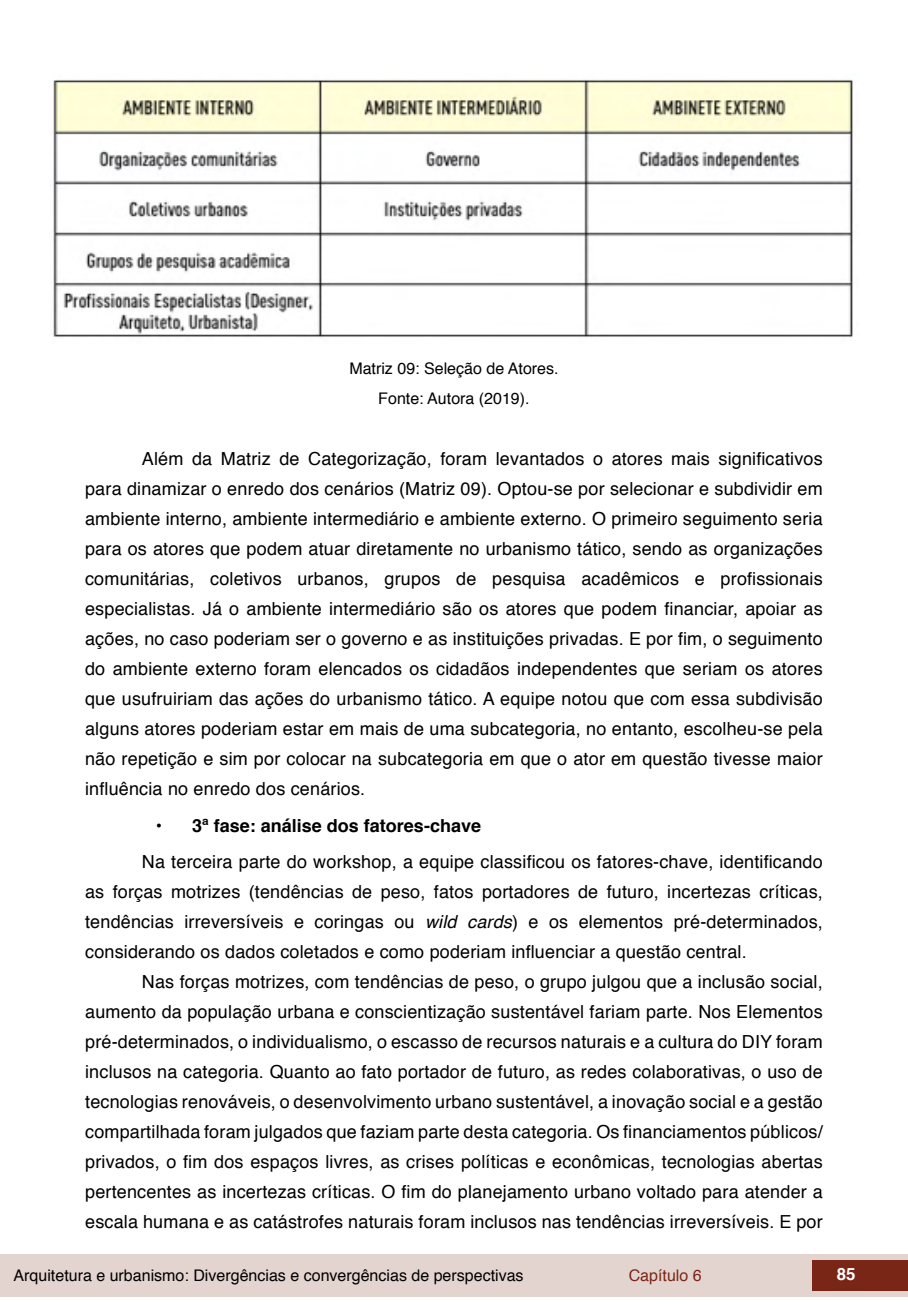
<style>
.page{position:relative;width:908px;height:1304px;background:#fff}
.page>*{position:absolute;margin:0;border:0;box-sizing:border-box;transform-origin:0 0}
.txt{font:18px/30px "Helvetica";letter-spacing:.01em;color:#000;text-align:justify}
.t1{font:700 18px "Helvetica";color:#000}
.t2{font:700 16.8px "Helvetica";color:#fff}
.imagens_graf_tab{font:16px "Helvetica";color:#000}
.t3{font:16px "Helvetica";color:#7a2616}
.s1{font-style:italic}
</style>
<div class="page">
<div style="left:0;top:1254px;width:906px;height:43px;background:#e4d4d0"></div>
<div style="left:812px;top:1261px;width:95px;height:30px;background:#7a2616"></div>
<img style="left:53px;top:79px;width:800px;height:259px">
<p class="imagens_graf_tab" style="left:349px;top:356px;width:211px">Matriz 09: Seleção de Atores.</p>
<p class="imagens_graf_tab" style="left:378px;top:387px;width:153px">Fonte: Autora (2019).</p>
<p class="txt" style="left:85px;top:444px;width:738px;text-indent:57px">Além da Matriz de Categorização, foram levantados o atores mais significativos para dinamizar o enredo dos cenários (Matriz 09). Optou-se por selecionar e subdividir em ambiente interno, ambiente intermediário e ambiente externo. O primeiro seguimento seria para os atores que podem atuar diretamente no urbanismo tático, sendo as organizações comunitárias, coletivos urbanos, grupos de pesquisa acadêmicos e profissionais especialistas. Já o ambiente intermediário são os atores que podem financiar, apoiar as ações, no caso poderiam ser o governo e as instituições privadas. E por fim, o seguimento do ambiente externo foram elencados os cidadãos independentes que seriam os atores que usufruiriam das ações do urbanismo tático. A equipe notou que com essa subdivisão alguns atores poderiam estar em mais de uma subcategoria, no entanto, escolheu-se pela não repetição e sim por colocar na subcategoria em que o ator em questão tivesse maior influência no enredo dos cenários.</p>
<p class="t1" style="left:156px;top:811px;width:326px">• 3ª fase: análise dos fatores-chave</p>
<p class="txt" style="left:85px;top:847px;width:739px;text-indent:57px">Na terceira parte do workshop, a equipe classificou os fatores-chave, identificando as forças motrizes (tendências de peso, fatos portadores de futuro, incertezas críticas, tendências irreversíveis e coringas ou <span class="s1">wild cards</span>) e os elementos pré-determinados, considerando os dados coletados e como poderiam influenciar a questão central.</p>
<p class="txt" style="left:85px;top:967px;width:738px;text-indent:57px">Nas forças motrizes, com tendências de peso, o grupo julgou que a inclusão social, aumento da população urbana e conscientização sustentável fariam parte. Nos Elementos pré-determinados, o individualismo, o escasso de recursos naturais e a cultura do DIY foram inclusos na categoria. Quanto ao fato portador de futuro, as redes colaborativas, o uso de tecnologias renováveis, o desenvolvimento urbano sustentável, a inovação social e a gestão compartilhada foram julgados que faziam parte desta categoria. Os financiamentos públicos/ privados, o fim dos espaços livres, as crises políticas e econômicas, tecnologias abertas pertencentes as incertezas críticas. O fim do planejamento urbano voltado para atender a escala humana e as catástrofes naturais foram inclusos nas tendências irreversíveis. E por</p>
<p class="imagens_graf_tab" style="left:14px;top:1263px;width:511px">Arquitetura e urbanismo: Divergências e convergências de perspectivas</p>
<p class="t3" style="left:628px;top:1263px;width:74px">Capítulo 6</p>
<p class="t2" style="left:836px;top:1261px;width:20px">85</p>
</div>
